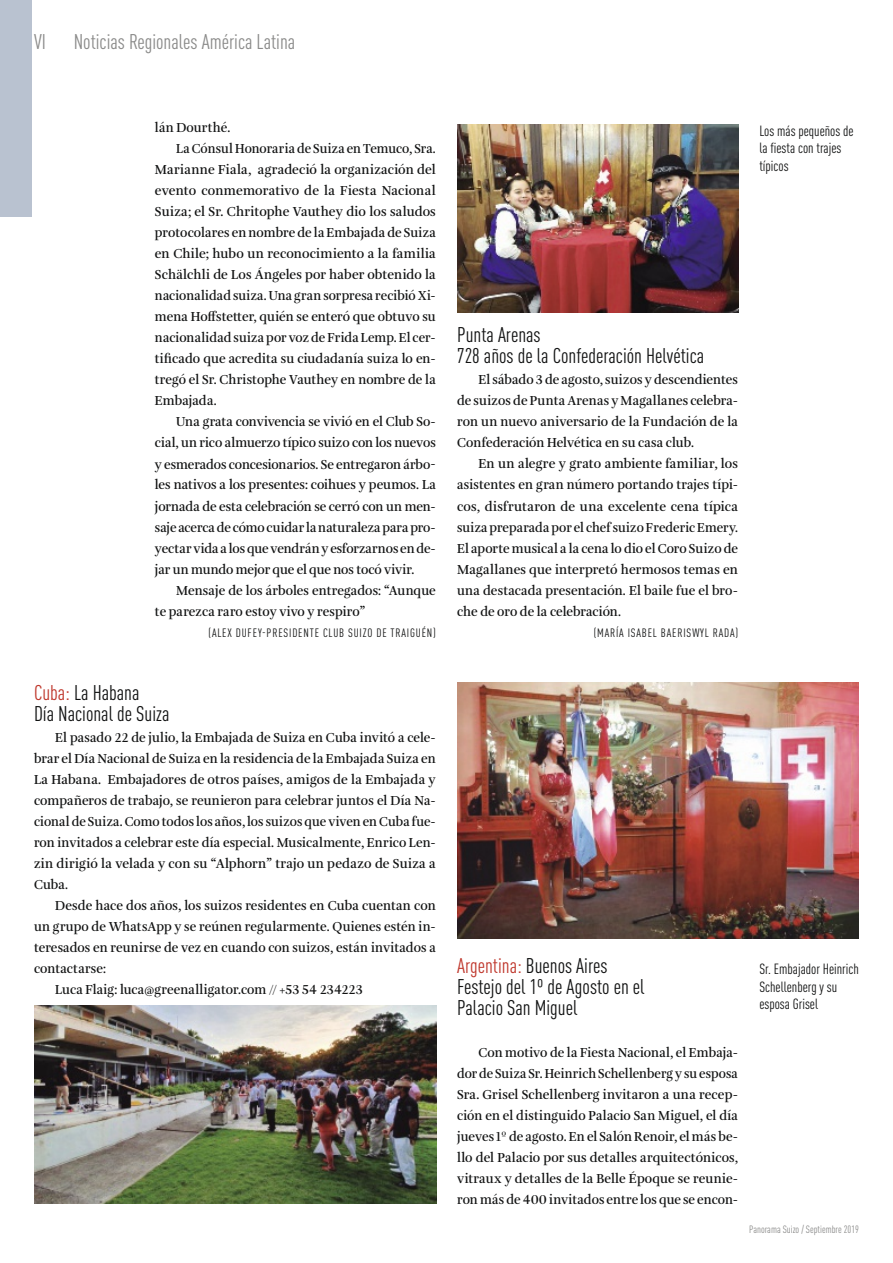
<style>
.page{position:relative;width:893px;height:1263px;background:#fff}
.page>*{position:absolute;margin:0;border:0;box-sizing:border-box;transform-origin:0 0}
.t1{font:condensed 21px/21px "DINOT";color:#111212}
.t2{font:condensed 21px "DINOT";color:#8a8a89}
.t3{font:condensed 14.7px/17.5px "DINOT";color:#111212}
.t4{font:600 13.5px/21px "Amalia Pro";letter-spacing:.005em;color:#111212;text-align:justify;scale:.95 1}
.t5{font:600 13.5px/21px "Amalia Pro";letter-spacing:.005em;color:#111212;text-align:justify}
.t6{font:600 13.5px "Amalia Pro";letter-spacing:.005em;color:#111212;scale:.96 1}
.t7{font:600 13.5px "Amalia Pro";letter-spacing:.005em;color:#111212;scale:.94 1}
.t8{font:600 13.5px "Amalia Pro";letter-spacing:-.015em;color:#111212;scale:.95 1}
.t9{font:condensed 12px "DINOT";letter-spacing:.07em;color:#111212}
.t10{font:condensed 10.5px "DINOT";color:#8a8a89}
.s1{color:#bf372c}
</style>
<div class="page">
<div style="left:0;top:0;width:32px;height:216px;background:#b9c2d0"></div>
<img style="left:457px;top:124px;width:281px;height:189px">
<img style="left:34px;top:1005px;width:402px;height:198px">
<img style="left:457px;top:682px;width:402px;height:257px">
<h1 class="t2" style="left:34px;top:30px;width:13px">VI</h1>
<h1 class="t2" style="left:74px;top:30px;width:223px">Noticias Regionales América Latina</h1>
<p class="t4" style="left:155px;top:118px;width:81px">lán Dourthé.</p>
<p class="t7" style="left:176px;top:141px;width:278px">La Cónsul Honoraria de Suiza en Temuco, Sra.</p>
<p class="t5" style="left:155px;top:160px;width:282px">Marianne Fiala, agradeció la organización del</p>
<p class="t5" style="left:155px;top:181px;width:282px">evento conmemorativo de la Fiesta Nacional</p>
<p class="t5" style="left:155px;top:202px;width:282px">Suiza; el Sr. Chritophe Vauthey dio los saludos</p>
<p class="t4" style="left:155px;top:223px;width:297px">protocolares en nombre de la Embajada de Suiza</p>
<p class="t5" style="left:155px;top:244px;width:282px">en Chile; hubo un reconocimiento a la familia</p>
<p class="t6" style="left:155px;top:267px;width:294px">Schälchli de Los Ángeles por haber obtenido la</p>
<p class="t7" style="left:155px;top:288px;width:300px">nacionalidad suiza. Una gran sorpresa recibió Xi-</p>
<p class="t4" style="left:155px;top:307px;width:297px">mena Hoffstetter, quién se enteró que obtuvo su</p>
<p class="t7" style="left:155px;top:330px;width:300px">nacionalidad suiza por voz de Frida Lemp. El cer-</p>
<p class="t6" style="left:155px;top:351px;width:294px">tificado que acredita su ciudadanía suiza lo en-</p>
<p class="t4" style="left:155px;top:370px;width:297px">tregó el Sr. Christophe Vauthey en nombre de la</p>
<p class="t4" style="left:155px;top:391px;width:67px">Embajada.</p>
<p class="t4" style="left:176px;top:412px;width:275px">Una grata convivencia se vivió en el Club So-</p>
<p class="t4" style="left:155px;top:433px;width:297px">cial, un rico almuerzo típico suizo con los nuevos</p>
<p class="t4" style="left:155px;top:454px;width:297px">y esmerados concesionarios. Se entregaron árbo-</p>
<p class="t6" style="left:155px;top:477px;width:294px">les nativos a los presentes: coihues y peumos. La</p>
<p class="t4" style="left:155px;top:496px;width:297px">jornada de esta celebración se cerró con un men-</p>
<p class="t7" style="left:155px;top:519px;width:300px">saje acerca de cómo cuidar la naturaleza para pro-</p>
<p class="t4" style="left:155px;top:538px;width:297px">yectar vida a los que vendrán y esforzarnos en de-</p>
<p class="t8" style="left:155px;top:561px;width:275px">jar un mundo mejor que el que nos tocó vivir.</p>
<p class="t4" style="left:176px;top:580px;width:275px">Mensaje de los árboles entregados: “Aunque</p>
<p class="t4" style="left:155px;top:601px;width:223px">te parezca raro estoy vivo y respiro”</p>
<p class="t9" style="left:209px;top:625px;width:229px">(ALEX DUFEY-PRESIDENTE CLUB SUIZO DE TRAIGUÉN)</p>
<h1 class="t1" style="left:34px;top:681px;width:137px"><span class="s1">Cuba:</span> La Habana<br>Día Nacional de Suiza</h1>
<p class="t4" style="left:34px;top:727px;width:424px;text-indent:21px">El pasado 22 de julio, la Embajada de Suiza en Cuba invitó a cele&shy;brar el Día Nacional de Suiza en la residencia de la Embajada Suiza en La Habana. Embajadores de otros países, amigos de la Embajada y compañeros de trabajo, se reunieron para celebrar juntos el Día Na&shy;cional de Suiza. Como todos los años, los suizos que viven en Cuba fue&shy;ron invitados a celebrar este día especial. Musicalmente, Enrico Len&shy;zin dirigió la velada y con su “Alphorn” trajo un pedazo de Suiza a Cuba.</p>
<p class="t6" style="left:55px;top:897px;width:398px">Desde hace dos años, los suizos residentes en Cuba cuentan con</p>
<p class="t4" style="left:34px;top:916px;width:424px">un grupo de WhatsApp y se reúnen regularmente. Quienes estén in-</p>
<p class="t4" style="left:34px;top:937px;width:425px">teresados en reunirse de vez en cuando con suizos, están invitados a</p>
<p class="t4" style="left:34px;top:958px;width:77px">contactarse:</p>
<p class="t4" style="left:55px;top:979px;width:325px">Luca Flaig: luca@greenalligator.com // +53 54 234223</p>
<p class="t3" style="left:759px;top:122px;width:96px">Los más pequeños de la fiesta con trajes típicos</p>
<h1 class="t1" style="left:457px;top:324px;width:249px">Punta Arenas<br>728 años de la Confederación Helvética</h1>
<p class="t4" style="left:457px;top:370px;width:297px;text-indent:21px">El sábado 3 de agosto, suizos y descendientes de suizos de Punta Arenas y Magallanes celebra&shy;ron un nuevo aniversario de la Fundación de la Confederación Helvética en su casa club.</p>
<p class="t5" style="left:457px;top:454px;width:282px;text-indent:21px">En un alegre y grato ambiente familiar, los asistentes en gran número portando trajes típi&shy;cos, disfrutaron de una excelente cena típica suiza preparada por el chef suizo Frederic Emery.<br>El aporte musical a la cena lo dio el Coro Suizo de Magallanes que interpretó hermosos temas en una destacada presentación. El baile fue el bro&shy;che de oro de la celebración.</p>
<p class="t9" style="left:594px;top:625px;width:146px">(MARÍA ISABEL BAERISWYL RADA)</p>
<h1 class="t1" style="left:457px;top:954px;width:189px"><span class="s1">Argentina:</span> Buenos Aires<br>Festejo del 1º de Agosto en el<br>Palacio San Miguel</h1>
<p class="t4" style="left:457px;top:1042px;width:297px;text-indent:21px">Con motivo de la Fiesta Nacional, el Embaja&shy;dor de Suiza Sr. Heinrich Schellenberg y su esposa Sra. Grisel Schellenberg invitaron a una recep&shy;ción en el distinguido Palacio San Miguel, el día jueves 1º de agosto. En el Salón Renoir, el más be&shy;llo del Palacio por sus detalles arquitectónicos, vitraux y detalles de la Belle Époque se reunie&shy;ron más de 400 invitados entre los que se encon-</p>
<p class="t3" style="left:759px;top:960px;width:101px">Sr. Embajador Heinrich<br>Schellenberg y su esposa Grisel</p>
<p class="t10" style="left:749px;top:1223px;width:111px">Panorama Suizo / Septiembre 2019</p>
</div>
